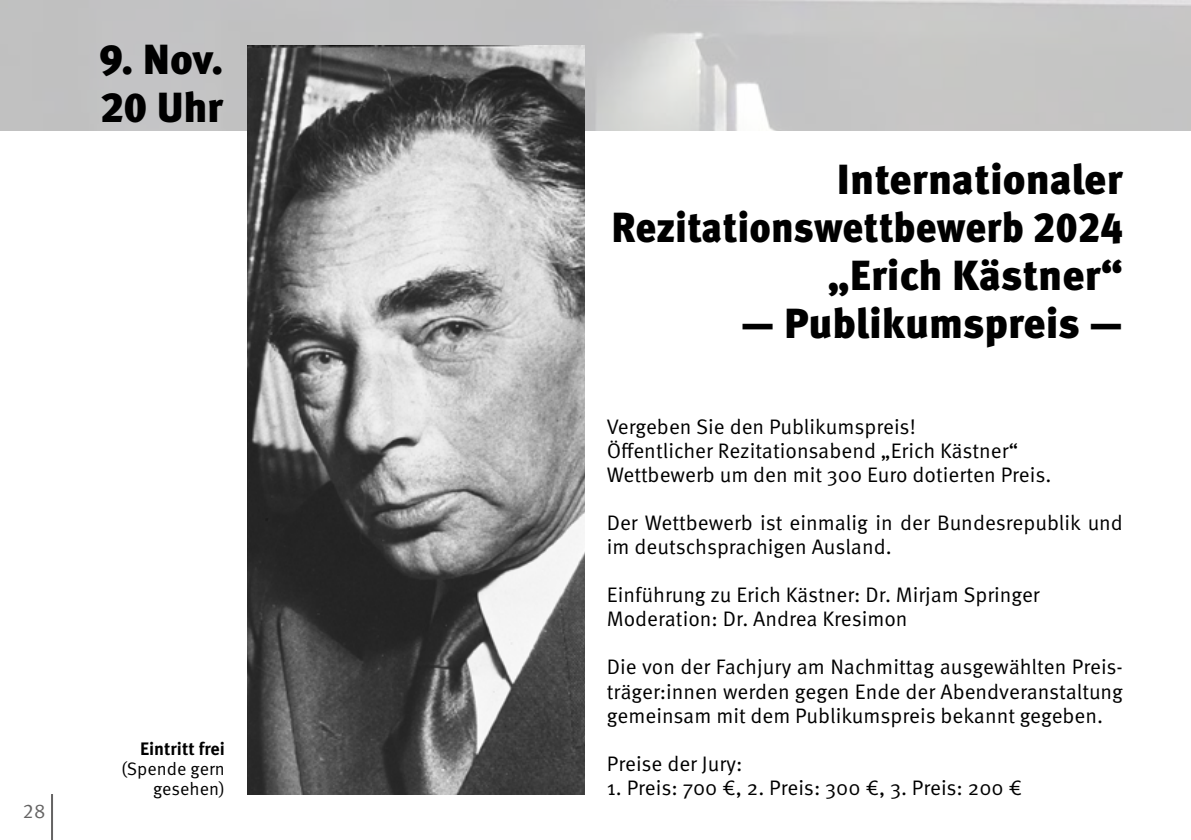
<style>
.page{position:relative;width:1191px;height:840px;background:#fff}
.page>*{position:absolute;margin:0;border:0;box-sizing:border-box;transform-origin:0 0}
.t1{font:900 42px/48px "Meta OT";color:#000;text-align:right}
.t2{font:21px/24px "Meta OT";color:#000}
.t3{font:20px "Meta OT";color:#646363}
.t4{font:18px/20px "Meta OT";color:#000;text-align:right}
.t5{font:700 18px "Meta OT";color:#000}
</style>
<div class="page">
<hr style="left:51px;top:793px;width:2px;height:46px;background:#646363">
<img style="left:0;top:0;width:1191px;height:130px">
<img style="left:248px;top:45px;width:336px;height:749px">
<h1 class="t1" style="left:99px;top:37px;width:126px;text-align:left">9. Nov.<br>20 Uhr</h1>
<p class="t3" style="left:23px;top:798px;width:24px">28</p>
<p class="t5" style="left:140px;top:736px;width:86px">Eintritt frei</p>
<p class="t4" style="left:121px;top:758px;width:105px">(Spende gern gesehen)</p>
<h1 class="t1" style="left:611px;top:157px;width:513px">Internationaler<br>Rezitationswettbewerb 2024 „Erich Kästner“</h1>
<h1 class="t1" style="left:741px;top:301px;width:383px">— Publikumspreis —</h1>
<p class="t2" style="left:607px;top:415px;width:446px">Vergeben Sie den Publikumspreis!<br>Öffentlicher Rezitationsabend „Erich Kästner“<br>Wettbewerb um den mit 300 Euro dotierten Preis.</p>
<p class="t2" style="left:607px;top:511px;width:517px">Der Wettbewerb ist einmalig in der Bundesrepublik und im deutschsprachigen Ausland.</p>
<p class="t2" style="left:607px;top:583px;width:434px">Einführung zu Erich Kästner: Dr. Mirjam Springer<br>Moderation: Dr. Andrea Kresimon</p>
<p class="t2" style="left:607px;top:655px;width:517px;text-align:justify">Die von der Fachjury am Nachmittag ausgewählten Preis&shy;träger:innen werden gegen Ende der Abendveranstaltung gemeinsam mit dem Publikumspreis bekannt gegeben.</p>
<p class="t2" style="left:607px;top:751px;width:137px">Preise der Jury:</p>
<p class="t2" style="left:607px;top:775px;width:417px">1. Preis: 700 €, 2. Preis: 300 €, 3. Preis: 200 €</p>
</div>
